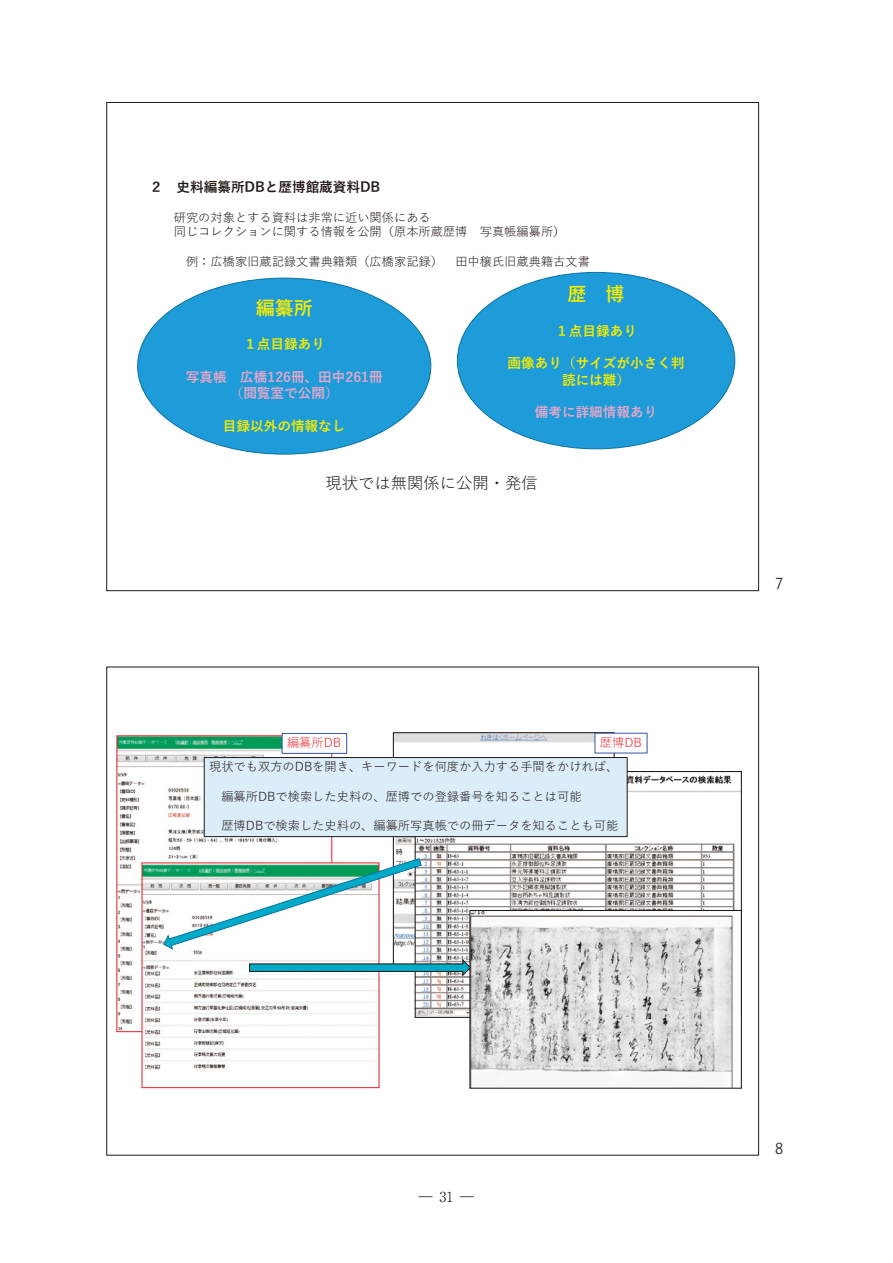
<style>
.page{position:relative;width:893px;height:1263px;background:#fff}
.page>*{position:absolute;margin:0;border:0;box-sizing:border-box;transform-origin:0 0}
.t1{font:700 19.05px "Yu Gothic";color:#f5eb00}
.t2{font:16.35px "Yu Gothic";color:#231916}
.t3{font:14.85px "Koz Go Pro";color:#231916}
.t4{font:300 13.8px "Ryumin Pr 6";color:#231916}
.t5{font:700 13.65px/16.4px "Yu Gothic";color:#f5eb00;text-align:center}
.t6{font:700 13.65px/16.4px "Yu Gothic";color:#eba6c8;text-align:center}
.t7{font:700 13.65px "Yu Gothic";color:#231916}
.t8{font:12.3px/14.7px "Yu Gothic";color:#231916}
.t9{font:12.3px "Yu Gothic";color:#e72a33}
</style>
<div class="page">
<img style="left:118px;top:737px;width:212px;height:293px">
<img style="left:395px;top:734px;width:218px;height:225px">
<img style="left:143px;top:864px;width:235px;height:206px">
<div style="left:141px;top:862px;width:239px;height:226px;border:1px solid #e72a33"></div>
<img style="left:417px;top:773px;width:323px;height:243px">
<img style="left:471px;top:912px;width:269px;height:175px">
<div style="left:469px;top:910px;width:273px;height:179px;border:1px solid #231916"></div>
<svg style="left:249px;top:959px;width:222px;height:17px"></svg>
<div style="left:204px;top:757px;width:423px;height:79px;background:#daedf9"></div>
<div style="left:204px;top:757px;width:423px;height:80px;border:1px solid #231916"></div>
<svg style="left:163px;top:858px;width:259px;height:92px"></svg>
<div style="left:282px;top:733px;width:65px;height:20px;background:#fff"></div>
<div style="left:282px;top:733px;width:65px;height:21px;border:1px solid #3554a4"></div>
<div style="left:595px;top:733px;width:52px;height:20px;background:#fff"></div>
<div style="left:595px;top:733px;width:52px;height:20px;border:1px solid #3554a4"></div>
<div style="left:138px;top:278px;width:293px;height:176px;background:#1d9cd9;border-radius:50%"></div>
<div style="left:457px;top:272px;width:278px;height:177px;background:#1d9cd9;border-radius:50%"></div>
<p class="t7" style="left:149px;top:179px;width:232px">２ 史料編纂所DBと歴博館蔵資料DB</p>
<p class="t8" style="left:174px;top:208px;width:393px">研究の対象とする資料は非常に近い関係にある<br>同じコレクションに関する情報を公開（原本所蔵歴博 写真帳編纂所）</p>
<p class="t8" style="left:186px;top:252px;width:405px">例：広橋家旧蔵記録文書典籍類（広橋家記録） 田中穣氏旧蔵典籍古文書</p>
<h1 class="t1" style="left:256px;top:297px;width:59px">編纂所</h1>
<p class="t5" style="left:243px;top:336px;width:83px">１点目録あり</p>
<p class="t6" style="left:186px;top:369px;width:198px">写真帳 広橋126冊、田中261冊（閲覧室で公開）</p>
<p class="t5" style="left:223px;top:418px;width:124px">目録以外の情報なし</p>
<h1 class="t1" style="left:567px;top:284px;width:59px">歴 博</h1>
<p class="t5" style="left:555px;top:323px;width:83px">１点目録あり</p>
<p class="t5" style="left:507px;top:355px;width:179px">画像あり（サイズが小さく判読には難）</p>
<p class="t6" style="left:535px;top:404px;width:124px">備考に詳細情報あり</p>
<h2 class="t2" style="left:326px;top:468px;width:214px">現状では無関係に公開・発信</h2>
<p class="t9" style="left:287px;top:731px;width:56px">編纂所DB</p>
<p class="t9" style="left:600px;top:731px;width:43px">歴博DB</p>
<p class="t8" style="left:209px;top:758px;width:411px">現状でも双方のDBを開き、キーワードを何度か入力する手間をかければ、</p>
<p class="t8" style="left:221px;top:787px;width:362px">編纂所DBで検索した史料の、歴博での登録番号を知ることは可能</p>
<p class="t8" style="left:221px;top:816px;width:398px">歴博DBで検索した史料の、編纂所写真帳での冊データを知ることも可能</p>
<p class="t3" style="left:775px;top:574px;width:9px">7</p>
<p class="t4" style="left:419px;top:1186px;width:57px">― 31 ―</p>
<p class="t3" style="left:775px;top:1139px;width:9px">8</p>
</div>
